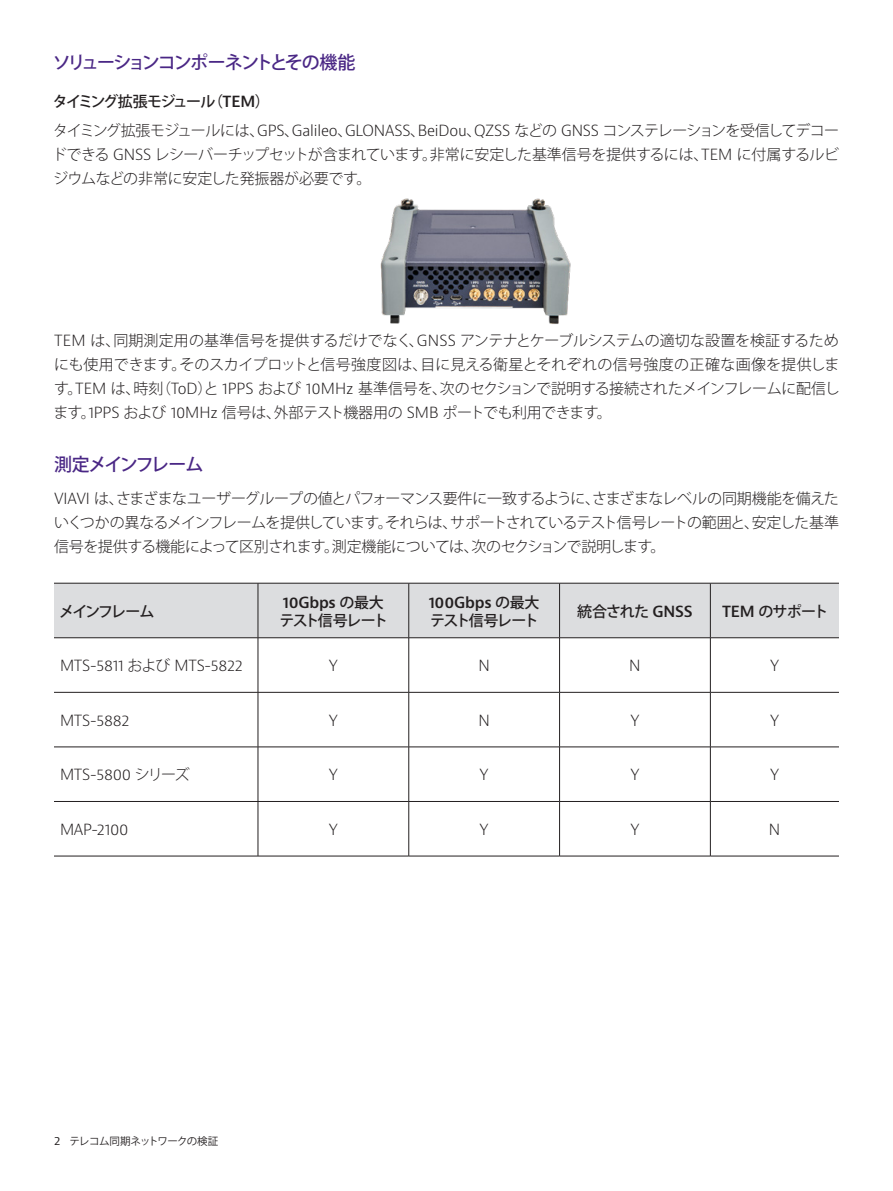
<style>
.page{position:relative;width:893px;height:1191px;background:#fff}
.page>*{position:absolute;margin:0;border:0;box-sizing:border-box;transform-origin:0 0}
.H2_Heading_Purple_12{font:500 18px "Koz Go Pro";letter-spacing:-.11em;color:#4a2785}
.H2_Heading_Purple_12-2{font:500 18px "Koz Go Pro";letter-spacing:-.09em;color:#4a2785}
.P_10_16{font:300 15px/24px "Koz Go Pro";letter-spacing:-.03em;color:#231f20;text-align:justify}
.Table_Copy{font:300 15px "Bernino Sans";letter-spacing:-.015em;color:#231f20}
.TH{font:500 15px/18px "Koz Go Pro";letter-spacing:-.105em;color:#231f20}
.H3_Heading_Level_3{font:500 15px "Koz Go Pro";letter-spacing:-.12em;color:#231f20}
.t1{font:10.5px "Koz Go Pro";letter-spacing:-.045em;color:#231f20}
.s1{font-family:"Bernino Sans";font-weight:600}
.s2{font-family:"Bernino Sans"}
.s3{font-family:"Koz Go Pro"}
</style>
<div class="page">
<div style="left:54px;top:584px;width:785px;height:53px;background:#dcdddf"></div>
<hr style="left:54px;top:583px;width:204px;height:1px;background:#231f20">
<hr style="left:258px;top:583px;width:151px;height:1px;background:#231f20">
<hr style="left:258px;top:583px;width:1px;height:54px;background:#231f20">
<hr style="left:409px;top:583px;width:151px;height:1px;background:#231f20">
<hr style="left:408px;top:583px;width:1px;height:54px;background:#231f20">
<hr style="left:560px;top:583px;width:150px;height:1px;background:#231f20">
<hr style="left:559px;top:583px;width:1px;height:54px;background:#231f20">
<hr style="left:710px;top:583px;width:129px;height:1px;background:#231f20">
<hr style="left:710px;top:583px;width:1px;height:54px;background:#231f20">
<hr style="left:54px;top:637px;width:204px;height:1px;background:#231f20">
<hr style="left:258px;top:637px;width:151px;height:1px;background:#231f20">
<hr style="left:258px;top:638px;width:1px;height:54px;background:#231f20">
<hr style="left:409px;top:637px;width:151px;height:1px;background:#231f20">
<hr style="left:408px;top:638px;width:1px;height:54px;background:#231f20">
<hr style="left:560px;top:637px;width:150px;height:1px;background:#231f20">
<hr style="left:559px;top:638px;width:1px;height:54px;background:#231f20">
<hr style="left:710px;top:637px;width:129px;height:1px;background:#231f20">
<hr style="left:710px;top:638px;width:1px;height:54px;background:#231f20">
<hr style="left:54px;top:692px;width:204px;height:1px;background:#231f20">
<hr style="left:258px;top:692px;width:151px;height:1px;background:#231f20">
<hr style="left:258px;top:692px;width:1px;height:54px;background:#231f20">
<hr style="left:409px;top:692px;width:151px;height:1px;background:#231f20">
<hr style="left:408px;top:692px;width:1px;height:54px;background:#231f20">
<hr style="left:560px;top:692px;width:150px;height:1px;background:#231f20">
<hr style="left:559px;top:692px;width:1px;height:54px;background:#231f20">
<hr style="left:710px;top:692px;width:129px;height:1px;background:#231f20">
<hr style="left:710px;top:692px;width:1px;height:54px;background:#231f20">
<hr style="left:54px;top:746px;width:204px;height:1px;background:#231f20">
<hr style="left:258px;top:746px;width:151px;height:1px;background:#231f20">
<hr style="left:258px;top:747px;width:1px;height:54px;background:#231f20">
<hr style="left:409px;top:746px;width:151px;height:1px;background:#231f20">
<hr style="left:408px;top:747px;width:1px;height:54px;background:#231f20">
<hr style="left:560px;top:746px;width:150px;height:1px;background:#231f20">
<hr style="left:559px;top:747px;width:1px;height:54px;background:#231f20">
<hr style="left:710px;top:746px;width:129px;height:1px;background:#231f20">
<hr style="left:710px;top:747px;width:1px;height:54px;background:#231f20">
<hr style="left:54px;top:801px;width:204px;height:1px;background:#231f20">
<hr style="left:258px;top:801px;width:151px;height:1px;background:#231f20">
<hr style="left:258px;top:801px;width:1px;height:55px;background:#231f20">
<hr style="left:409px;top:801px;width:151px;height:1px;background:#231f20">
<hr style="left:408px;top:801px;width:1px;height:55px;background:#231f20">
<hr style="left:560px;top:801px;width:150px;height:1px;background:#231f20">
<hr style="left:559px;top:801px;width:1px;height:55px;background:#231f20">
<hr style="left:710px;top:801px;width:129px;height:1px;background:#231f20">
<hr style="left:710px;top:801px;width:1px;height:55px;background:#231f20">
<hr style="left:54px;top:855px;width:204px;height:1px;background:#231f20">
<hr style="left:258px;top:855px;width:151px;height:1px;background:#231f20">
<hr style="left:409px;top:855px;width:151px;height:1px;background:#231f20">
<hr style="left:560px;top:855px;width:150px;height:1px;background:#231f20">
<hr style="left:710px;top:855px;width:129px;height:1px;background:#231f20">
<img style="left:380px;top:198px;width:191px;height:126px">
<p class="H2_Heading_Purple_12" style="left:53px;top:50px;width:304px">ソリューションコンポーネントとその機能</p>
<p class="H3_Heading_Level_3" style="left:53px;top:92px;width:218px">タイミング拡張モジュール（<span class="s1">TEM</span>）</p>
<p class="P_10_16" style="left:52px;top:118px;width:788px">タイミング拡張モジュールには、<span class="s2">GPS</span>、<span class="s2">Galileo</span>、<span class="s2">GLONASS</span>、<span class="s2">BeiDou</span>、<span class="s2">QZSS</span> などの <span class="s2">GNSS</span> コンステレーションを受信してデコードできる <span class="s2">GNSS</span> レシーバーチップセットが含まれています。非常に安定した基準信号を提供するには、<span class="s2">TEM</span> に付属するルビジウムなどの非常に安定した発振器が必要です。</p>
<p class="P_10_16" style="left:53px;top:329px;width:788px"><span class="s2">TEM</span> は、同期測定用の基準信号を提供するだけでなく、<span class="s2">GNSS</span> アンテナとケーブルシステムの適切な設置を検証するためにも使用できます。そのスカイプロットと信号強度図は、目に見える衛星とそれぞれの信号強度の正確な画像を提供します。<span class="s2">TEM</span> は、時刻（<span class="s2">ToD</span>）と <span class="s2">1PPS</span> および <span class="s2">10MHz</span> 基準信号を、次のセクションで説明する接続されたメインフレームに配信します。<span class="s2">1PPS</span> および <span class="s2">10MHz</span> 信号は、外部テスト機器用の <span class="s2">SMB</span> ポートでも利用できます。</p>
<p class="H2_Heading_Purple_12-2" style="left:54px;top:453px;width:151px">測定メインフレーム</p>
<p class="P_10_16" style="left:54px;top:486px;width:786px"><span class="s2">VIAVI</span> は、さまざまなユーザーグループの値とパフォーマンス要件に一致するように、さまざまなレベルの同期機能を備えたいくつかの異なるメインフレームを提供しています。それらは、サポートされているテスト信号レートの範囲と、安定した基準信号を提供する機能によって区別されます。測定機能については、次のセクションで説明します。</p>
<p class="TH" style="left:59px;top:603px;width:97px">メインフレーム</p>
<p class="TH" style="left:279px;top:594px;width:110px"><span class="s1">10Gbps</span> の最大テスト信号レート</p>
<p class="TH" style="left:429px;top:594px;width:112px"><span class="s1">100Gbps</span> の最大テスト信号レート</p>
<p class="TH" style="left:577px;top:603px;width:117px">統合された <span class="s1">GNSS</span></p>
<p class="TH" style="left:722px;top:603px;width:108px"><span class="s1">TEM</span> のサポート</p>
<p class="Table_Copy" style="left:60px;top:655px;width:184px">MTS-5811 <span class="s3">および</span> MTS-5822</p>
<p class="Table_Copy" style="left:329px;top:655px;width:11px">Y</p>
<p class="Table_Copy" style="left:478px;top:655px;width:13px">N</p>
<p class="Table_Copy" style="left:629px;top:655px;width:13px">N</p>
<p class="Table_Copy" style="left:770px;top:655px;width:11px">Y</p>
<p class="Table_Copy" style="left:60px;top:710px;width:71px">MTS-5882</p>
<p class="Table_Copy" style="left:329px;top:710px;width:11px">Y</p>
<p class="Table_Copy" style="left:478px;top:710px;width:13px">N</p>
<p class="Table_Copy" style="left:630px;top:710px;width:11px">Y</p>
<p class="Table_Copy" style="left:770px;top:710px;width:11px">Y</p>
<p class="Table_Copy" style="left:60px;top:765px;width:131px">MTS-5800 <span class="s3">シリーズ</span></p>
<p class="Table_Copy" style="left:329px;top:765px;width:11px">Y</p>
<p class="Table_Copy" style="left:480px;top:765px;width:11px">Y</p>
<p class="Table_Copy" style="left:630px;top:765px;width:11px">Y</p>
<p class="Table_Copy" style="left:770px;top:765px;width:11px">Y</p>
<p class="Table_Copy" style="left:60px;top:819px;width:70px">MAP-2100</p>
<p class="Table_Copy" style="left:329px;top:819px;width:11px">Y</p>
<p class="Table_Copy" style="left:480px;top:819px;width:11px">Y</p>
<p class="Table_Copy" style="left:630px;top:819px;width:11px">Y</p>
<p class="Table_Copy" style="left:769px;top:819px;width:13px">N</p>
<p class="t1" style="left:54px;top:1134px;width:166px"><span class="s2">2</span> テレコム同期ネットワークの検証</p>
</div>
